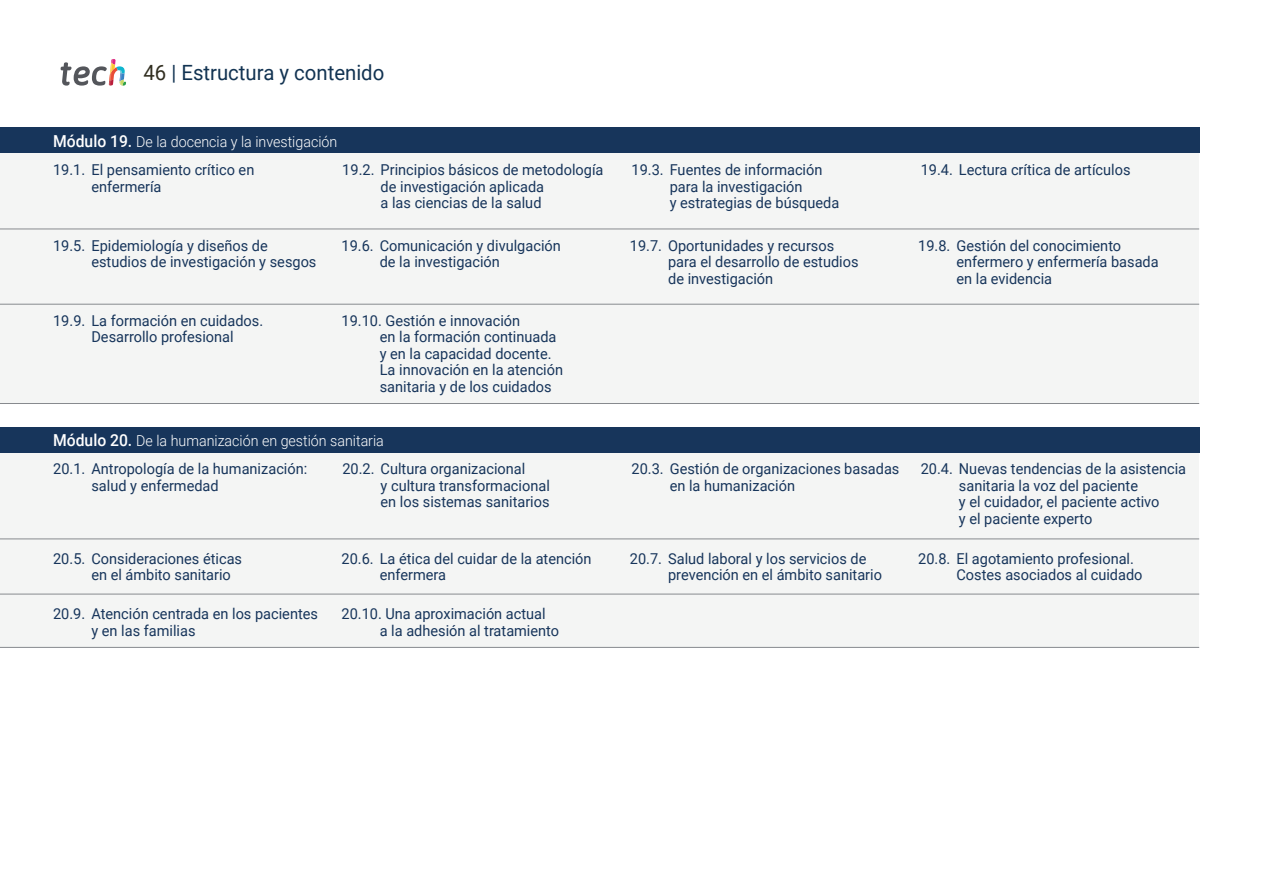
<style>
.page{position:relative;width:1263px;height:893px;background:#fff}
.page>*{position:absolute;margin:0;border:0;box-sizing:border-box;transform-origin:0 0}
.t1{font:21px "Roboto";color:#123352}
.t2{font:15px/16.5px "Roboto";color:#17355b}
.t3{font:300 15px "Roboto";color:#fff;scale:.95 1}
.s1{color:#312e20}
.s2{font-weight:500;font-size:16.5px}
</style>
<div class="page">
<div style="left:0;top:153px;width:1199px;height:250px;background:#f4f5f4"></div>
<div style="left:0;top:452px;width:1199px;height:195px;background:#f4f5f4"></div>
<div style="left:0;top:128px;width:1199px;height:25px;background:#17355b"></div>
<div style="left:0;top:427px;width:1199px;height:26px;background:#17355b"></div>
<hr style="left:0;top:229px;width:1199px;height:1px;background:#878a8e">
<hr style="left:0;top:539px;width:1199px;height:1px;background:#878a8e">
<hr style="left:0;top:304px;width:1199px;height:1px;background:#878a8e">
<hr style="left:0;top:594px;width:1199px;height:1px;background:#878a8e">
<hr style="left:0;top:403px;width:1199px;height:1px;background:#878a8e">
<hr style="left:0;top:647px;width:1199px;height:1px;background:#878a8e">
<hr style="left:1262px;top:0;width:1px;height:893px;background:#d6d7d6">
<svg style="left:61px;top:59px;width:65px;height:27px"></svg>
<h1 class="t1" style="left:144px;top:57px;width:242px"><span class="s1">46</span> | Estructura y contenido</h1>
<p class="t3" style="left:53px;top:131px;width:301px"><span class="s2">Módulo 19.</span> De la docencia y la investigación</p>
<p class="t2" style="left:91px;top:161px;width:164px;text-indent:-38px">19.1. El pensamiento crítico en enfermería</p>
<p class="t2" style="left:381px;top:161px;width:224px;text-indent:-38px">19.2. Principios básicos de metodología de investigación aplicada<br>a las ciencias de la salud</p>
<p class="t2" style="left:670px;top:161px;width:171px;text-indent:-38px">19.3. Fuentes de información para la investigación<br>y estrategias de búsqueda</p>
<p class="t2" style="left:921px;top:161px;width:211px">19.4. Lectura crítica de artículos</p>
<p class="t2" style="left:91px;top:236px;width:227px;text-indent:-38px">19.5. Epidemiología y diseños de estudios de investigación y sesgos</p>
<p class="t2" style="left:380px;top:236px;width:183px;text-indent:-38px">19.6. Comunicación y divulgación de la investigación</p>
<p class="t2" style="left:668px;top:236px;width:192px;text-indent:-38px">19.7. Oportunidades y recursos para el desarrollo de estudios de investigación</p>
<p class="t2" style="left:956px;top:236px;width:204px;text-indent:-38px">19.8. Gestión del conocimiento enfermero y enfermería basada en la evidencia</p>
<p class="t2" style="left:53px;top:312px;width:212px;text-align:center">19.9. La formación en cuidados.<br>Desarrollo profesional</p>
<p class="t2" style="left:380px;top:312px;width:185px;text-indent:-38px">19.10. Gestión e innovación<br>en la formación continuada y en la capacidad docente.<br>La innovación en la atención sanitaria y de los cuidados</p>
<p class="t3" style="left:53px;top:430px;width:350px"><span class="s2">Módulo 20.</span> De la humanización en gestión sanitaria</p>
<p class="t2" style="left:91px;top:460px;width:217px;text-indent:-38px">20.1. Antropología de la humanización: salud y enfermedad</p>
<p class="t2" style="left:381px;top:460px;width:171px;text-indent:-38px">20.2. Cultura organizacional<br>y cultura transformacional en los sistemas sanitarios</p>
<p class="t2" style="left:670px;top:460px;width:231px;text-indent:-38px">20.3. Gestión de organizaciones basadas en la humanización</p>
<p class="t2" style="left:959px;top:460px;width:229px;text-indent:-38px">20.4. Nuevas tendencias de la asistencia sanitaria la voz del paciente<br>y el cuidador, el paciente activo<br>y el paciente experto</p>
<p class="t2" style="left:91px;top:550px;width:152px;text-indent:-38px">20.5. Consideraciones éticas en el ámbito sanitario</p>
<p class="t2" style="left:380px;top:550px;width:213px;text-indent:-38px">20.6. La ética del cuidar de la atención enfermera</p>
<p class="t2" style="left:668px;top:550px;width:215px;text-indent:-38px">20.7. Salud laboral y los servicios de prevención en el ámbito sanitario</p>
<p class="t2" style="left:956px;top:550px;width:188px;text-indent:-38px">20.8. El agotamiento profesional.<br>Costes asociados al cuidado</p>
<p class="t2" style="left:91px;top:605px;width:228px;text-indent:-38px">20.9. Atención centrada en los pacientes y en las familias</p>
<p class="t2" style="left:380px;top:605px;width:181px;text-indent:-38px">20.10. Una aproximación actual<br>a la adhesión al tratamiento</p>
</div>
